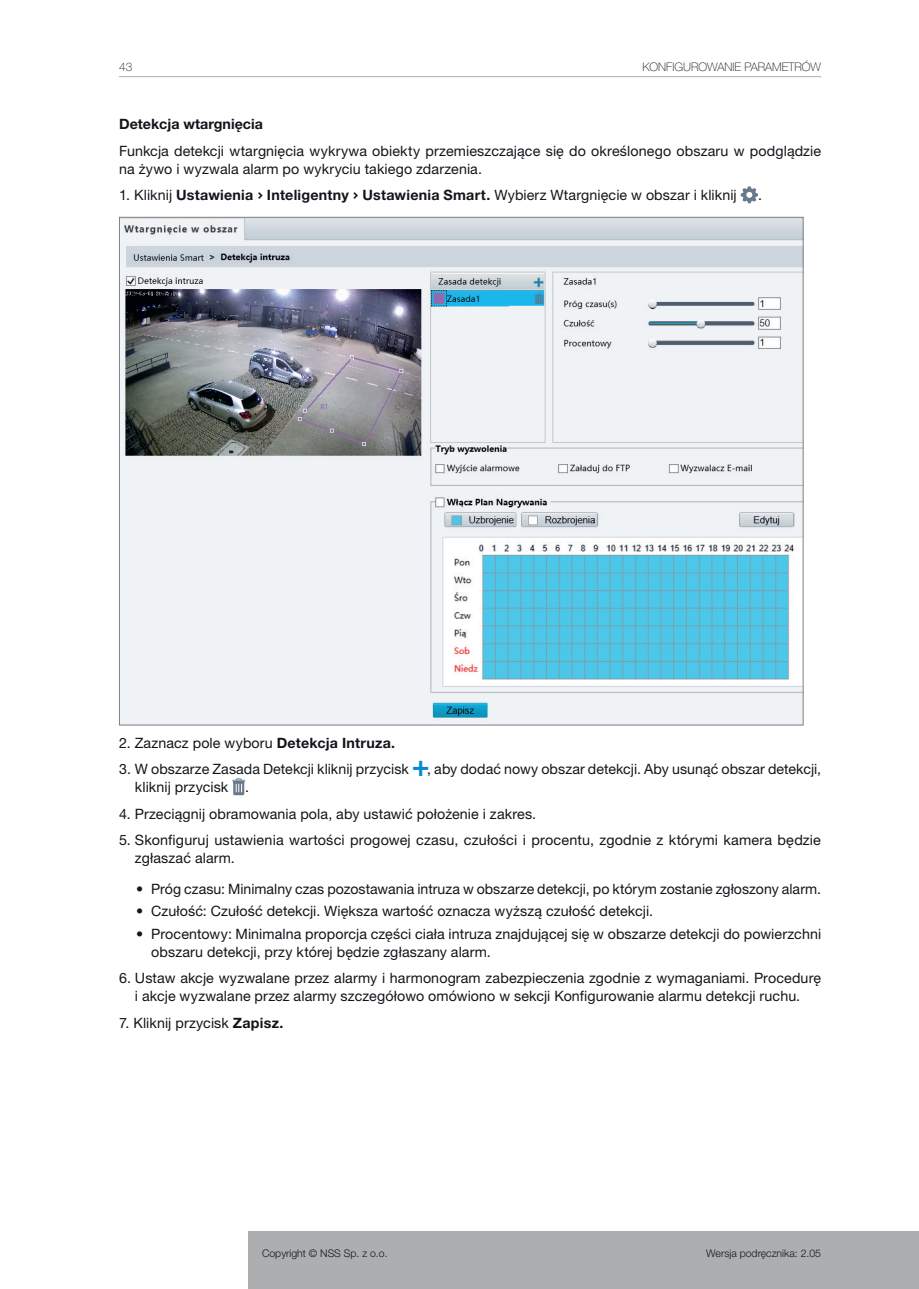
<style>
.page{position:relative;width:919px;height:1289px;background:#fff}
.page>*{position:absolute;margin:0;border:0;box-sizing:border-box;transform-origin:0 0}
.t1{font:14.25px/18px "Helvetica Neue LT Pro";letter-spacing:.005em;color:#13151b}
.dzial_w_rozdziale{font:700 14.25px "Helvetica Neue LT Pro";color:#13151b}
.t2{font:100 11.85px "Helvetica Neue LT Pro";color:#13151b}
.t3{font:300 10.5px "Helvetica Neue LT Pro";color:#13151b}
.s1{font-weight:700}
.s2{font-family:"Nexa";font-weight:800}
.s3{font-weight:500;font-size:30px;color:#008cd2}
</style>
<div class="page">
<div style="left:248px;top:1231px;width:670px;height:57px;background:#adaeb0"></div>
<hr style="left:119px;top:76px;width:702px;height:1px;background:#adaeb0">
<svg style="left:740px;top:186px;width:18px;height:17px"></svg>
<svg style="left:232px;top:778px;width:13px;height:17px"></svg>
<img style="left:121px;top:219px;width:680px;height:504px">
<p class="t2" style="left:119px;top:60px;width:15px">43</p>
<p class="t2" style="left:642px;top:60px;width:180px">KONFIGUROWANIE PARAMETRÓW</p>
<p class="dzial_w_rozdziale" style="left:119px;top:115px;width:145px">Detekcja wtargnięcia</p>
<p class="t1" style="left:119px;top:141px;width:703px">Funkcja detekcji wtargnięcia wykrywa obiekty przemieszczające się do określonego obszaru w podglądzie na żywo i wyzwala alarm po wykryciu takiego zdarzenia.</p>
<p class="t1" style="left:119px;top:186px;width:619px">1. Kliknij <span class="s1">Ustawienia</span> <span class="s2">&gt;</span> <span class="s1">Inteligentny</span> <span class="s2">&gt;</span> <span class="s1">Ustawienia Smart.</span> Wybierz Wtargnięcie w obszar i kliknij</p>
<p class="t1" style="left:758px;top:186px;width:5px">.</p>
<p class="t1" style="left:119px;top:733px;width:277px">2. Zaznacz pole wyboru <span class="s1">Detekcja Intruza.</span></p>
<p class="t1" style="left:135px;top:760px;width:687px;text-indent:-16px">3. W obszarze Zasada Detekcji kliknij przycisk <span class="s3">+</span>, aby dodać nowy obszar detekcji. Aby usunąć obszar detekcji, kliknij przycisk .</p>
<p class="t1" style="left:119px;top:804px;width:418px">4. Przeciągnij obramowania pola, aby ustawić położenie i zakres.</p>
<p class="t1" style="left:135px;top:831px;width:687px;text-indent:-16px">5. Skonfiguruj ustawienia wartości progowej czasu, czułości i procentu, zgodnie z którymi kamera będzie zgłaszać alarm.</p>
<p class="t1" style="left:136px;top:879px;width:686px">• Próg czasu: Minimalny czas pozostawania intruza w obszarze detekcji, po którym zostanie zgłoszony alarm.</p>
<p class="t1" style="left:136px;top:902px;width:518px">• Czułość: Czułość detekcji. Większa wartość oznacza wyższą czułość detekcji.</p>
<p class="t1" style="left:151px;top:924px;width:671px;text-indent:-15px">• Procentowy: Minimalna proporcja części ciała intruza znajdującej się w obszarze detekcji do powierzchni obszaru detekcji, przy której będzie zgłaszany alarm.</p>
<p class="t1" style="left:119px;top:968px;width:703px;text-align:center">6. Ustaw akcje wyzwalane przez alarmy i harmonogram zabezpieczenia zgodnie z wymaganiami. Procedurę i akcje wyzwalane przez alarmy szczegółowo omówiono w sekcji Konfigurowanie alarmu detekcji ruchu.</p>
<p class="t1" style="left:119px;top:1013px;width:166px">7. Kliknij przycisk <span class="s1">Zapisz.</span></p>
<p class="t3" style="left:262px;top:1246px;width:127px">Copyright © NSS Sp. z o.o.</p>
<p class="t3" style="left:706px;top:1246px;width:116px">Wersja podręcznika: 2.05</p>
</div>
